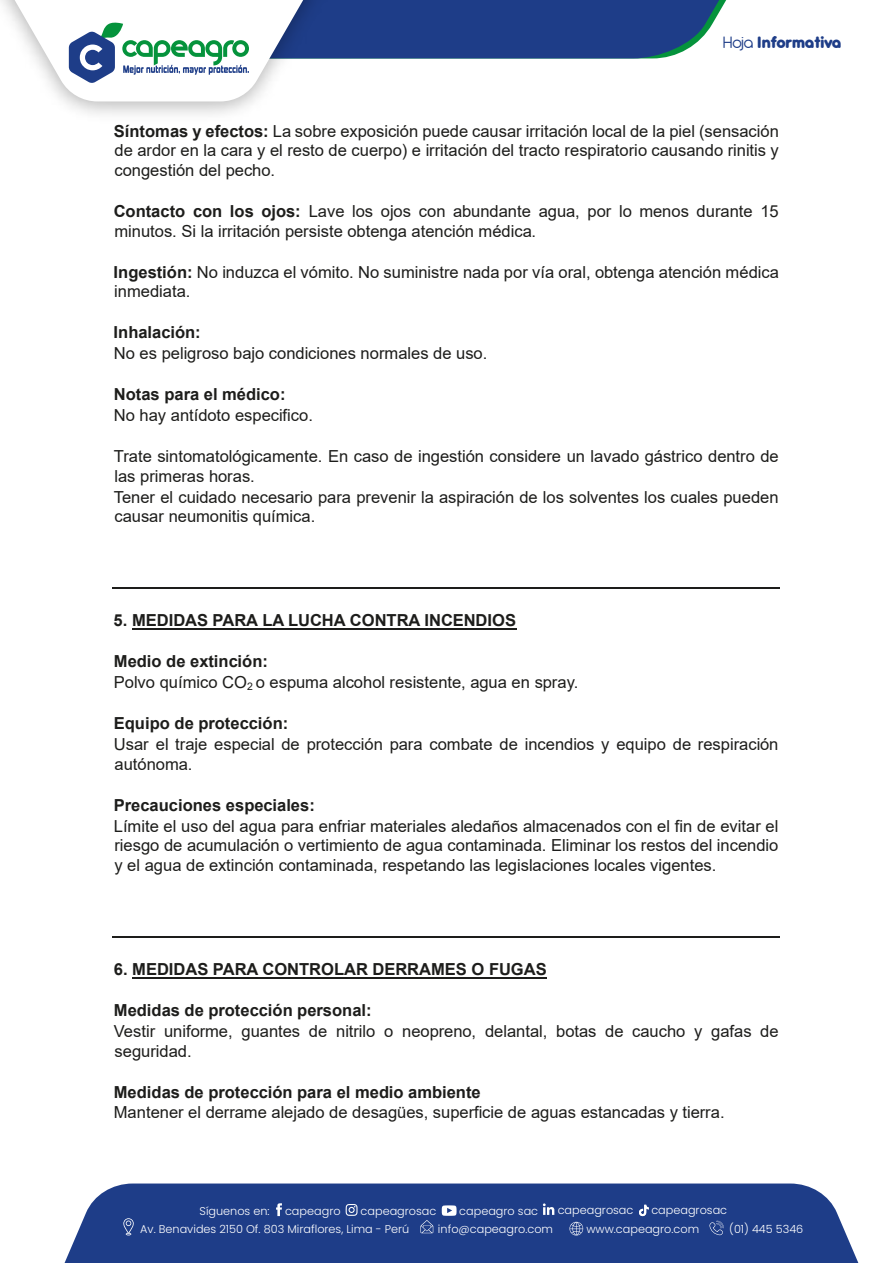
<style>
.page{position:relative;width:893px;height:1263px;background:#fff}
.page>*{position:absolute;margin:0;border:0;box-sizing:border-box;transform-origin:0 0}
.t1{font:800 18px "Antipasto Pro";letter-spacing:-.025em;color:#1e3d88}
.t2{font:16.5px/19.6px "Arial";color:#1d1d1b}
.t3{font:700 16.5px "Arial";color:#1d1d1b}
.t4{font:300 11.25px "Poppins";color:#fff}
.s1{font-weight:400}
.s2{font-weight:700}
</style>
<div class="page">
<hr style="left:132px;top:628px;width:384px;height:2px;background:#1d1d1b">
<hr style="left:132px;top:977px;width:415px;height:2px;background:#1d1d1b">
<hr style="left:113px;top:588px;width:667px;height:1px;background:#1d1d1b">
<hr style="left:113px;top:936px;width:667px;height:1px;background:#1d1d1b">
<div style="left:65px;top:1183px;width:793px;height:80px;background:#1e3d88"></div>
<svg style="left:569px;top:1222px;width:14px;height:13px"></svg>
<svg style="left:709px;top:1221px;width:15px;height:14px"></svg>
<svg style="left:123px;top:1218px;width:11px;height:17px"></svg>
<svg style="left:420px;top:1220px;width:13px;height:13px"></svg>
<svg style="left:276px;top:1203px;width:6px;height:13px"></svg>
<svg style="left:346px;top:1204px;width:12px;height:12px"></svg>
<svg style="left:543px;top:1203px;width:11px;height:12px"></svg>
<svg style="left:639px;top:1205px;width:10px;height:11px"></svg>
<svg style="left:442px;top:1205px;width:15px;height:11px"></svg>
<svg style="left:0;top:0;width:726px;height:101px"></svg>
<p class="t1" style="left:722px;top:31px;width:121px"><span class="s1">Hoja</span> Informativa</p>
<p class="t2" style="left:114px;top:121px;width:666px;text-align:justify"><span class="s2">Síntomas y efectos:</span> La sobre exposición puede causar irritación local de la piel (sensación de ardor en la cara y el resto de cuerpo) e irritación del tracto respiratorio causando rinitis y congestión del pecho.</p>
<p class="t2" style="left:114px;top:201px;width:666px"><span class="s2">Contacto con los ojos:</span> Lave los ojos con abundante agua, por lo menos durante 15 minutos. Si la irritación persiste obtenga atención médica.</p>
<p class="t2" style="left:114px;top:262px;width:667px"><span class="s2">Ingestión:</span> No induzca el vómito. No suministre nada por vía oral, obtenga atención médica inmediata.</p>
<p class="t3" style="left:114px;top:321px;width:89px">Inhalación:</p>
<p class="t2" style="left:114px;top:344px;width:375px">No es peligroso bajo condiciones normales de uso.</p>
<p class="t3" style="left:114px;top:383px;width:173px">Notas para el médico:</p>
<p class="t2" style="left:114px;top:406px;width:201px">No hay antídoto especifico.</p>
<p class="t2" style="left:114px;top:447px;width:666px">Trate sintomatológicamente. En caso de ingestión considere un lavado gástrico dentro de las primeras horas.<br>Tener el cuidado necesario para prevenir la aspiración de los solventes los cuales pueden causar neumonitis química.</p>
<p class="t3" style="left:114px;top:609px;width:404px">5. MEDIDAS PARA LA LUCHA CONTRA INCENDIOS</p>
<p class="t2" style="left:114px;top:651px;width:466px;line-height:20.9px"><span class="s2">Medio de extinción:<br></span>Polvo químico CO<sub>2</sub> o espuma alcohol resistente, agua en spray.</p>
<p class="t3" style="left:114px;top:712px;width:176px">Equipo de protección:</p>
<p class="t2" style="left:114px;top:734px;width:666px">Usar el traje especial de protección para combate de incendios y equipo de respiración autónoma.</p>
<p class="t3" style="left:114px;top:793px;width:203px">Precauciones especiales:</p>
<p class="t2" style="left:114px;top:816px;width:666px;text-align:justify">Límite el uso del agua para enfriar materiales aledaños almacenados con el fin de evitar el riesgo de acumulación o vertimiento de agua contaminada. Eliminar los restos del incendio y el agua de extinción contaminada, respetando las legislaciones locales vigentes.</p>
<p class="t3" style="left:114px;top:958px;width:434px">6. MEDIDAS PARA CONTROLAR DERRAMES O FUGAS</p>
<p class="t3" style="left:114px;top:998px;width:259px">Medidas de protección personal:</p>
<p class="t2" style="left:114px;top:1021px;width:666px">Vestir uniforme, guantes de nitrilo o neopreno, delantal, botas de caucho y gafas de seguridad.</p>
<p class="t3" style="left:114px;top:1080px;width:368px">Medidas de protección para el medio ambiente</p>
<p class="t2" style="left:114px;top:1103px;width:612px">Mantener el derrame alejado de desagües, superficie de aguas estancadas y tierra.</p>
<p class="t4" style="left:200px;top:1204px;width:72px">Síguenos en:</p>
<p class="t4" style="left:285px;top:1204px;width:57px">capeagro</p>
<p class="t4" style="left:361px;top:1204px;width:77px">capeagrosac</p>
<p class="t4" style="left:459px;top:1204px;width:80px">capeagro sac</p>
<p class="t4" style="left:558px;top:1204px;width:77px">capeagrosac</p>
<p class="t4" style="left:651px;top:1204px;width:77px">capeagrosac</p>
<p class="t4" style="left:140px;top:1222px;width:271px">Av. Benavides 2150 Of. 803 Miraflores, Lima - Perú</p>
<p class="t4" style="left:438px;top:1222px;width:117px">info@capeagro.com</p>
<p class="t4" style="left:586px;top:1222px;width:114px">www.capeagro.com</p>
<p class="t4" style="left:729px;top:1222px;width:76px">(01) 445 5346</p>
</div>
